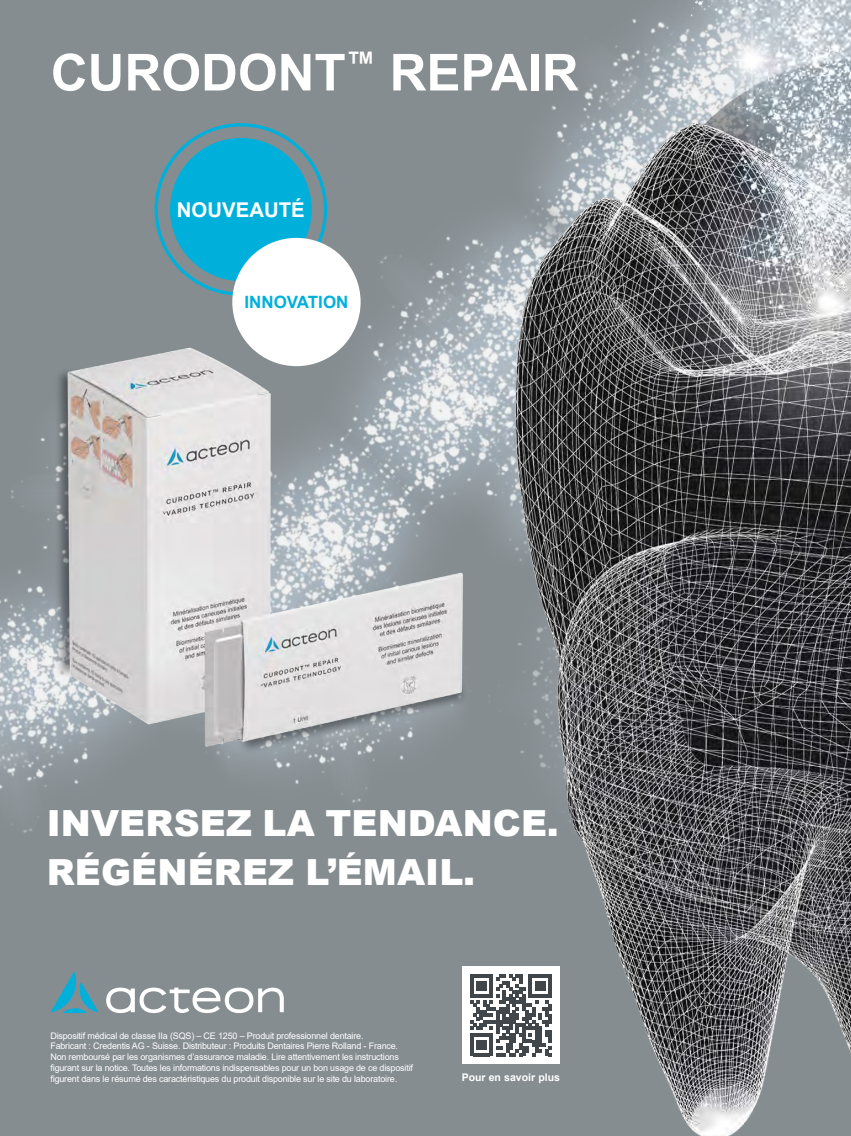
<style>
.page{position:relative;width:851px;height:1136px;background:#fff}
.page>*{position:absolute;margin:0;border:0;box-sizing:border-box;transform-origin:0 0}
.t1{font:700 51px "Arial";color:#fff}
.t2{font:900 36px/49.5px "Arial";letter-spacing:.005em;color:#fff}
.t3{font:700 20.4px "Arial";color:#fff}
.t4{font:700 16.95px "Arial";color:#00b0db}
.t5{font:700 10.5px "Arial";color:#fff}
.t6{font:9px/10.8px "Arial";letter-spacing:-.02em;color:#fff}
</style>
<div class="page">
<div style="left:0;top:0;width:850px;height:1135px;background:#868d91"></div>
<svg style="left:51px;top:972px;width:47px;height:40px"></svg>
<svg style="left:106px;top:987px;width:110px;height:25px"></svg>
<img style="left:0;top:596px;width:39px;height:237px">
<img style="left:216px;top:0;width:634px;height:1135px">
<img style="left:216px;top:662px;width:283px;height:184px">
<img style="left:7px;top:481px;width:24px;height:115px">
<img style="left:31px;top:341px;width:446px;height:461px">
<div style="left:170px;top:138px;width:142px;height:143px;background:#00b0db;border-radius:50%"></div>
<div style="left:232px;top:238px;width:128px;height:128px;background:#fff;border-radius:50%"></div>
<div style="left:461px;top:966px;width:98px;height:97px;background:#fff"></div>
<svg style="left:470px;top:974px;width:81px;height:82px"></svg>
<h1 class="t1" style="left:51px;top:37px;width:529px">CURODONT<sup>™</sup> REPAIR</h1>
<h3 class="t3" style="left:177px;top:195px;width:129px">NOUVEAUTÉ</h3>
<h3 class="t4" style="left:244px;top:290px;width:105px">INNOVATION</h3>
<h2 class="t2" style="left:47px;top:796px;width:513px">INVERSEZ LA TENDANCE.<br>RÉGÉNÉREZ L’ÉMAIL.</h2>
<p class="t6" style="left:50px;top:1029px;width:364px">Dispositif médical de classe IIa (SQS) – CE 1250 – Produit professionnel dentaire.<br>Fabricant : Credentis AG - Suisse. Distributeur : Produits Dentaires Pierre Rolland - France.<br>Non remboursé par les organismes d’assurance maladie. Lire attentivement les instructions figurant sur la notice. Toutes les informations indispensables pour un bon usage de ce dispositif figurent dans le résumé des caractéristiques du produit disponible sur le site du laboratoire.</p>
<p class="t5" style="left:461px;top:1069px;width:100px">Pour en savoir plus</p>
</div>
